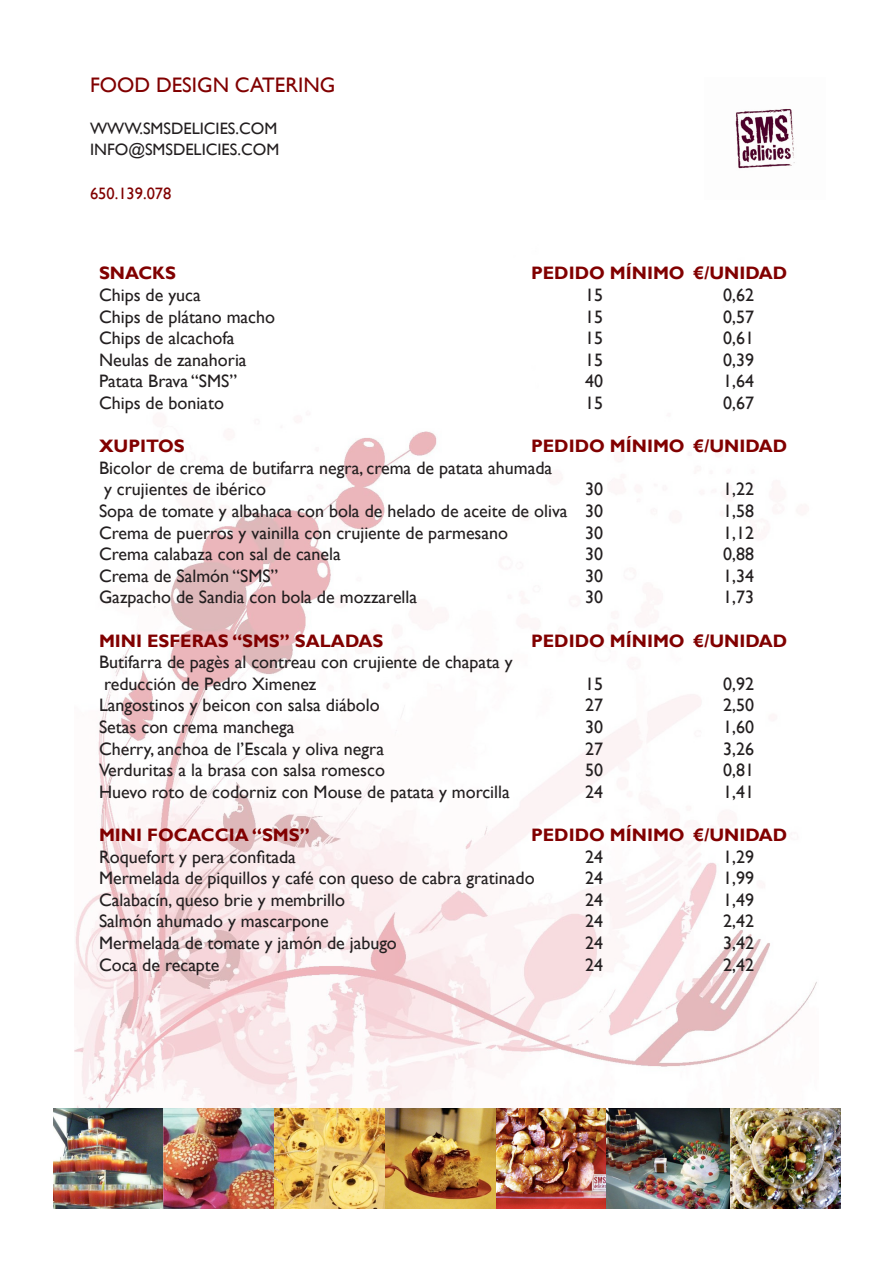
<style>
.page{position:relative;width:893px;height:1263px;background:#fff}
.page>*{position:absolute;margin:0;border:0;box-sizing:border-box;transform-origin:0 0}
.t1{font:21px "Gill Sans";color:#810000}
.t2{font:18px "Gill Sans";color:#231f20}
.t3{font:700 18px "Gill Sans";color:#810000}
.t4{font:16.5px "Gill Sans";color:#231f20}
.t5{font:16.5px "Gill Sans";color:#810000}
</style>
<div class="page">
<img style="left:74px;top:431px;width:743px;height:677px">
<img style="left:735px;top:108px;width:60px;height:61px">
<img style="left:53px;top:1108px;width:788px;height:101px">
<p class="t1" style="left:90px;top:73px;width:247px">FOOD DESIGN CATERING</p>
<p class="t4" style="left:90px;top:119px;width:189px">WWW.SMSDELICIES.COM</p>
<p class="t4" style="left:90px;top:140px;width:191px">INFO@SMSDELICIES.COM</p>
<p class="t5" style="left:90px;top:183px;width:83px">650.139.078</p>
<p class="t3" style="left:99px;top:262px;width:79px">SNACKS</p>
<p class="t3" style="left:531px;top:262px;width:258px">PEDIDO MÍNIMO €/UNIDAD</p>
<p class="t2" style="left:99px;top:284px;width:103px">Chips de yuca</p>
<p class="t2" style="left:585px;top:284px;width:19px">15</p>
<p class="t2" style="left:723px;top:284px;width:32px">0,62</p>
<p class="t2" style="left:99px;top:306px;width:178px">Chips de plátano macho</p>
<p class="t2" style="left:585px;top:306px;width:19px">15</p>
<p class="t2" style="left:723px;top:306px;width:32px">0,57</p>
<p class="t2" style="left:99px;top:328px;width:137px">Chips de alcachofa</p>
<p class="t2" style="left:585px;top:328px;width:19px">15</p>
<p class="t2" style="left:723px;top:328px;width:32px">0,61</p>
<p class="t2" style="left:99px;top:349px;width:149px">Neulas de zanahoria</p>
<p class="t2" style="left:585px;top:349px;width:19px">15</p>
<p class="t2" style="left:723px;top:349px;width:32px">0,39</p>
<p class="t2" style="left:99px;top:371px;width:140px">Patata Brava “SMS”</p>
<p class="t2" style="left:585px;top:371px;width:19px">40</p>
<p class="t2" style="left:723px;top:371px;width:32px">1,64</p>
<p class="t2" style="left:99px;top:392px;width:126px">Chips de boniato</p>
<p class="t2" style="left:585px;top:392px;width:19px">15</p>
<p class="t2" style="left:723px;top:392px;width:32px">0,67</p>
<p class="t3" style="left:99px;top:435px;width:87px">XUPITOS</p>
<p class="t3" style="left:531px;top:435px;width:258px">PEDIDO MÍNIMO €/UNIDAD</p>
<p class="t2" style="left:99px;top:457px;width:455px">Bicolor de crema de butifarra negra, crema de patata ahumada</p>
<p class="t2" style="left:104px;top:479px;width:164px">y crujientes de ibérico</p>
<p class="t2" style="left:585px;top:479px;width:19px">30</p>
<p class="t2" style="left:723px;top:479px;width:32px">1,22</p>
<p class="t2" style="left:99px;top:500px;width:505px">Sopa de tomate y albahaca con bola de helado de aceite de oliva 30</p>
<p class="t2" style="left:723px;top:500px;width:32px">1,58</p>
<p class="t2" style="left:99px;top:522px;width:411px">Crema de puerros y vainilla con crujiente de parmesano</p>
<p class="t2" style="left:585px;top:522px;width:19px">30</p>
<p class="t2" style="left:723px;top:522px;width:32px">1,12</p>
<p class="t2" style="left:99px;top:544px;width:243px">Crema calabaza con sal de canela</p>
<p class="t2" style="left:585px;top:544px;width:19px">30</p>
<p class="t2" style="left:723px;top:544px;width:32px">0,88</p>
<p class="t2" style="left:99px;top:565px;width:181px">Crema de Salmón “SMS”</p>
<p class="t2" style="left:585px;top:565px;width:19px">30</p>
<p class="t2" style="left:723px;top:565px;width:32px">1,34</p>
<p class="t2" style="left:99px;top:587px;width:320px">Gazpacho de Sandia con bola de mozzarella</p>
<p class="t2" style="left:585px;top:587px;width:19px">30</p>
<p class="t2" style="left:723px;top:587px;width:32px">1,73</p>
<p class="t3" style="left:99px;top:630px;width:286px">MINI ESFERAS “SMS” SALADAS</p>
<p class="t3" style="left:531px;top:630px;width:258px">PEDIDO MÍNIMO €/UNIDAD</p>
<p class="t2" style="left:99px;top:652px;width:415px">Butifarra de pagès al contreau con crujiente de chapata y</p>
<p class="t2" style="left:104px;top:673px;width:214px">reducción de Pedro Ximenez</p>
<p class="t2" style="left:585px;top:673px;width:19px">15</p>
<p class="t2" style="left:723px;top:673px;width:32px">0,92</p>
<p class="t2" style="left:99px;top:695px;width:282px">Langostinos y beicon con salsa diábolo</p>
<p class="t2" style="left:585px;top:695px;width:19px">27</p>
<p class="t2" style="left:723px;top:695px;width:32px">2,50</p>
<p class="t2" style="left:99px;top:716px;width:197px">Setas con crema manchega</p>
<p class="t2" style="left:585px;top:716px;width:19px">30</p>
<p class="t2" style="left:723px;top:716px;width:32px">1,60</p>
<p class="t2" style="left:99px;top:738px;width:286px">Cherry, anchoa de l’Escala y oliva negra</p>
<p class="t2" style="left:585px;top:738px;width:19px">27</p>
<p class="t2" style="left:723px;top:738px;width:32px">3,26</p>
<p class="t2" style="left:99px;top:760px;width:287px">Verduritas a la brasa con salsa romesco</p>
<p class="t2" style="left:585px;top:760px;width:19px">50</p>
<p class="t2" style="left:723px;top:760px;width:32px">0,81</p>
<p class="t2" style="left:99px;top:781px;width:412px">Huevo roto de codorniz con Mouse de patata y morcilla</p>
<p class="t2" style="left:585px;top:781px;width:19px">24</p>
<p class="t2" style="left:723px;top:781px;width:32px">1,41</p>
<p class="t3" style="left:99px;top:824px;width:212px">MINI FOCACCIA “SMS”</p>
<p class="t3" style="left:531px;top:824px;width:258px">PEDIDO MÍNIMO €/UNIDAD</p>
<p class="t2" style="left:99px;top:846px;width:198px">Roquefort y pera confitada</p>
<p class="t2" style="left:585px;top:846px;width:19px">24</p>
<p class="t2" style="left:723px;top:846px;width:32px">1,29</p>
<p class="t2" style="left:99px;top:868px;width:437px">Mermelada de piquillos y café con queso de cabra gratinado</p>
<p class="t2" style="left:585px;top:868px;width:19px">24</p>
<p class="t2" style="left:723px;top:868px;width:32px">1,99</p>
<p class="t2" style="left:99px;top:889px;width:248px">Calabacín, queso brie y membrillo</p>
<p class="t2" style="left:585px;top:889px;width:19px">24</p>
<p class="t2" style="left:723px;top:889px;width:32px">1,49</p>
<p class="t2" style="left:99px;top:911px;width:231px">Salmón ahumado y mascarpone</p>
<p class="t2" style="left:585px;top:911px;width:19px">24</p>
<p class="t2" style="left:723px;top:911px;width:32px">2,42</p>
<p class="t2" style="left:99px;top:932px;width:299px">Mermelada de tomate y jamón de jabugo</p>
<p class="t2" style="left:585px;top:932px;width:19px">24</p>
<p class="t2" style="left:723px;top:932px;width:32px">3,42</p>
<p class="t2" style="left:99px;top:954px;width:122px">Coca de recapte</p>
<p class="t2" style="left:585px;top:954px;width:19px">24</p>
<p class="t2" style="left:723px;top:954px;width:32px">2,42</p>
</div>
